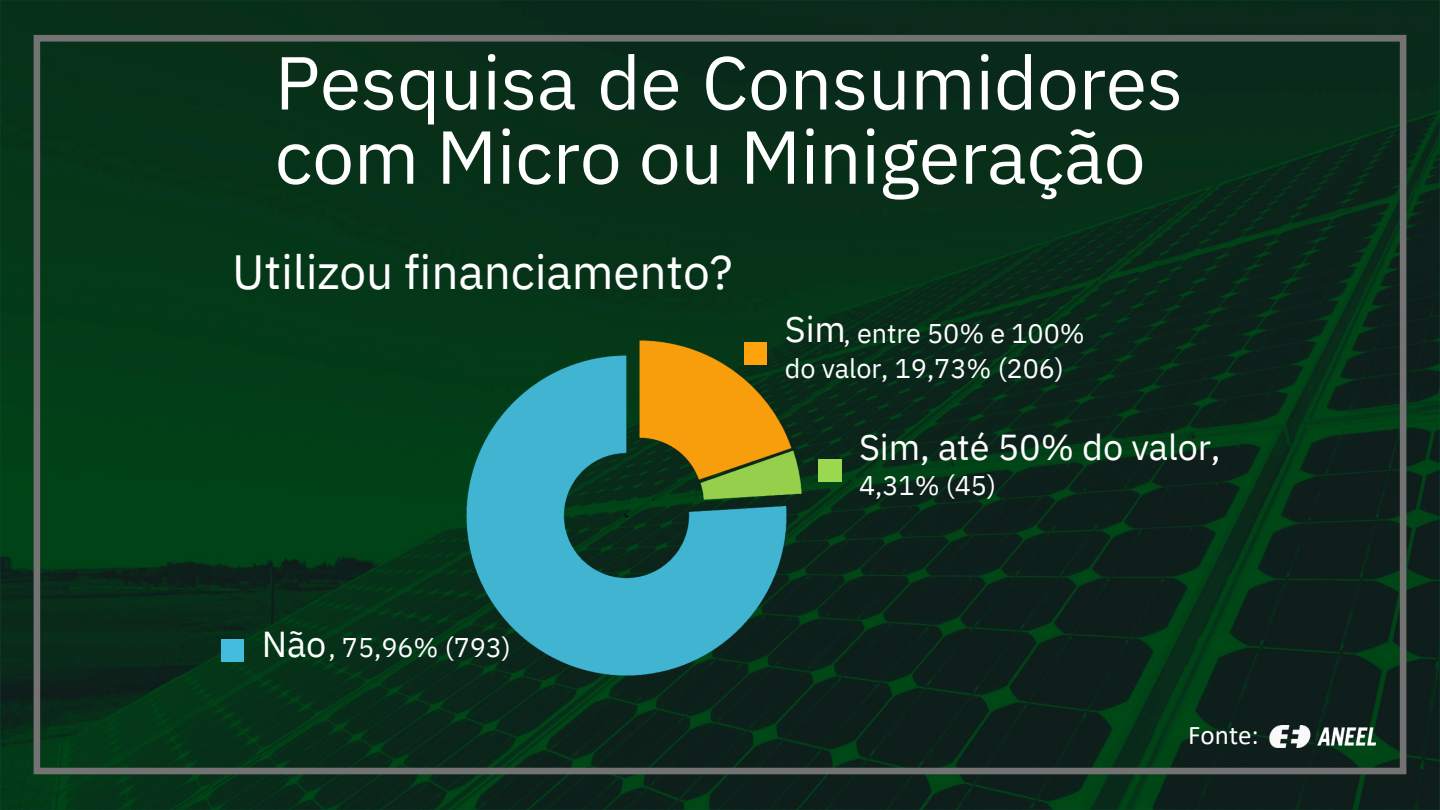
<style>
.page{position:relative;width:1440px;height:810px;background:#fff}
.page>*{position:absolute;margin:0;border:0;box-sizing:border-box;transform-origin:0 0}
.t1{font:74.85px/74.2px "IBM Plex Sans";letter-spacing:-.005em;color:#fff}
.t2{font:47.85px "IBM Plex Sans";letter-spacing:-.005em;color:#fff}
.t3{font:36px "IBM Plex Sans";letter-spacing:-.005em;color:#fff}
.t4{font:27px "IBM Plex Sans";letter-spacing:-.005em;color:#fff}
.t5{font:27px "Calibri";color:#fff}
</style>
<div class="page">
<img style="left:0;top:0;width:1440px;height:810px">
<img style="left:639px;top:340px;width:152px;height:111px">
<img style="left:786px;top:451px;width:15px;height:48px">
<img style="left:467px;top:356px;width:319px;height:319px">
<img style="left:221px;top:639px;width:23px;height:23px">
<img style="left:744px;top:342px;width:23px;height:22px">
<img style="left:819px;top:459px;width:22px;height:23px">
<img style="left:1269px;top:726px;width:106px;height:21px">
<p class="t1" style="left:275px;top:44px;width:910px">Pesquisa de Consumidores com Micro ou Minigeração</p>
<h3 class="t2" style="left:232px;top:240px;width:502px">Utilizou financiamento?</h3>
<p class="t3" style="left:262px;top:620px;width:66px">Não</p>
<p class="t4" style="left:328px;top:629px;width:184px">, 75,96% (793)</p>
<p class="t3" style="left:785px;top:306px;width:63px">Sim</p>
<h3 class="t4" style="left:844px;top:315px;width:243px">, entre 50% e 100%</h3>
<p class="t4" style="left:785px;top:351px;width:281px">do valor, 19,73% (206)</p>
<p class="t3" style="left:859px;top:423px;width:363px">Sim, até 50% do valor,</p>
<p class="t4" style="left:859px;top:467px;width:138px">4,31% (45)</p>
<p class="t5" style="left:1188px;top:724px;width:72px">Fonte:</p>
</div>
